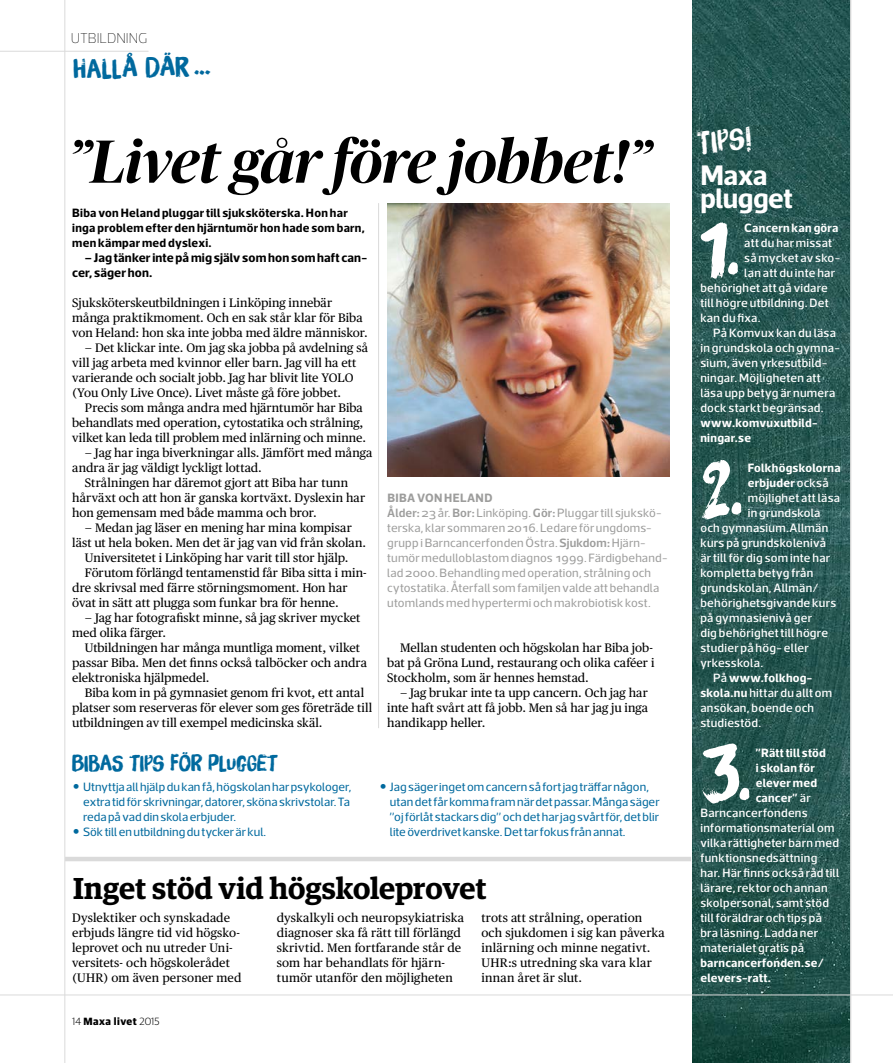
<style>
.page{position:relative;width:893px;height:1063px;background:#fff}
.page>*{position:absolute;margin:0;border:0;box-sizing:border-box;transform-origin:0 0}
.t1{font:italic 500 60.75px "Publico Banner";letter-spacing:-.005em;color:#000}
.t2{font:600 30.3px "Guardian Egyp";letter-spacing:-.005em;color:#000}
.t3{font:29.7px "Brush Up";color:#fff}
.t4{font:700 28.8px/23.5px "Acto";color:#fff}
.t5{font:26.85px "Brush Up";color:#00699e}
.t6{font:22.35px "Brush Up";letter-spacing:.005em;color:#00699e}
.t7{font:100 14.55px "Acto";letter-spacing:-.005em;color:#000}
.t8{font:700 12.9px/15px "Acto";letter-spacing:.005em;color:#000}
.t9{font:12.3px/15px "Publico Text Sv";letter-spacing:.005em;color:#000}
.t10{font:500 12.3px "Acto";letter-spacing:.02em;color:#fff}
.t11{font:12.3px/15px "Acto";color:#00699e}
.t12{font:12.3px/15px "Acto";letter-spacing:.01em;color:#9d9d9c}
.t13{font:700 12.3px/15px "Acto";letter-spacing:.025em;color:#fff}
.t14{font:700 12.3px/15px "Acto";letter-spacing:.02em;color:#000}
.t15{font:700 10.5px "Guardian Sans";letter-spacing:.05em;color:#000}
.s1{font-weight:700}
.s2{font-weight:600}
.s3{font-family:"European Pi Three OTW"}
.s4{font-weight:300}
.s5{font-weight:500}
</style>
<div class="page">
<img style="left:693px;top:0;width:157px;height:1063px">
<hr style="left:0;top:995px;width:893px;height:1px;background:#dadada">
<hr style="left:65px;top:0;width:1px;height:1063px;background:#dadada">
<hr style="left:378px;top:203px;width:1px;height:525px;background:#dadada">
<hr style="left:0;top:51px;width:149px;height:1px;background:#dadada">
<hr style="left:850px;top:0;width:1px;height:1063px;background:#dadada">
<hr style="left:65px;top:857px;width:626px;height:4px;background:#dadada">
<img style="left:387px;top:203px;width:282px;height:274px">
<svg style="left:701px;top:222px;width:37px;height:57px"></svg>
<svg style="left:702px;top:460px;width:39px;height:60px"></svg>
<svg style="left:702px;top:744px;width:47px;height:60px"></svg>
<p class="t7" style="left:71px;top:30px;width:78px">UTBILDNING</p>
<h3 class="t5" style="left:73px;top:54px;width:139px;rotate:-2deg">HALL Å DÄR …</h3>
<h1 class="t1" style="left:69px;top:129px;width:584px">”Livet går före jobbet!”</h1>
<p class="t14" style="left:72px;top:205px;width:294px">Biba von Heland pluggar till sjuksköterska. Hon har inga problem efter den hjärntumör hon hade som barn, men kämpar med dyslexi.</p>
<p class="t8" style="left:72px;top:249px;width:296px;text-indent:13px">– Jag tänker inte på mig själv som hon som haft can&shy;cer, säger hon.</p>
<p class="t9" style="left:72px;top:294px;width:297px">Sjuksköterskeutbildningen i Linköping innebär många praktikmoment. Och en sak står klar för Biba von Heland: hon ska inte jobba med äldre människor.</p>
<p class="t9" style="left:72px;top:339px;width:297px;text-indent:13px">– Det klickar inte. Om jag ska jobba på avdelning så vill jag arbeta med kvinnor eller barn. Jag vill ha ett varierande och socialt jobb. Jag har blivit lite YOLO (You Only Live Once). Livet måste gå före jobbet.</p>
<p class="t9" style="left:72px;top:399px;width:295px;text-indent:13px">Precis som många andra med hjärntumör har Biba behandlats med operation, cytostatika och strålning, vilket kan leda till problem med inlärning och minne.</p>
<p class="t9" style="left:85px;top:444px;width:289px">– Jag har inga biverkningar alls. Jämfört med många</p>
<p class="t9" style="left:72px;top:459px;width:191px">andra är jag väldigt lyckligt lottad.</p>
<p class="t9" style="left:85px;top:474px;width:265px">Strålningen har däremot gjort att Biba har tunn</p>
<p class="t9" style="left:72px;top:489px;width:294px">hårväxt och att hon är ganska kortväxt. Dyslexin har</p>
<p class="t9" style="left:72px;top:504px;width:246px">hon gemensam med både mamma och bror.</p>
<p class="t9" style="left:85px;top:519px;width:268px">– Medan jag läser en mening har mina kompisar</p>
<p class="t9" style="left:72px;top:534px;width:295px">läst ut hela boken. Men det är jag van vid från skolan.</p>
<p class="t9" style="left:85px;top:549px;width:265px">Universitetet i Linköping har varit till stor hjälp.</p>
<p class="t9" style="left:85px;top:564px;width:283px">Förutom förlängd tentamenstid får Biba sitta i min-</p>
<p class="t9" style="left:72px;top:579px;width:277px">dre skrivsal med färre störningsmoment. Hon har</p>
<p class="t9" style="left:72px;top:594px;width:268px">övat in sätt att plugga som funkar bra för henne.</p>
<p class="t9" style="left:72px;top:609px;width:290px;text-indent:13px">– Jag har fotografiskt minne, så jag skriver mycket med olika färger.</p>
<p class="t9" style="left:72px;top:639px;width:296px;text-indent:13px">Utbildningen har många muntliga moment, vilket passar Biba. Men det finns också talböcker och andra elektroniska hjälpmedel.</p>
<p class="t9" style="left:72px;top:684px;width:302px;text-indent:13px">Biba kom in på gymnasiet genom fri kvot, ett antal platser som reserveras för elever som ges företräde till utbildningen av till exempel medicinska skäl.</p>
<p class="t12" style="left:387px;top:490px;width:282px"><span class="s1">Biba von Heland<br></span><span class="s2">Ålder:</span> 23 år. <span class="s2">Bor:</span> Linköping. <span class="s2">Gör:</span> Pluggar till sjukskö&shy;terska, klar sommaren 2016. Ledare för ungdoms&shy;grupp i Barncancerfonden Östra. <span class="s2">Sjukdom:</span> Hjärn&shy;tumör medulloblastom diagnos 1999. Färdigbehand&shy;lad 2000. Behandling med operation, strålning och cytostatika. Återfall som familjen valde att behandla utomlands med hypertermi och makrobiotisk kost.</p>
<p class="t9" style="left:387px;top:639px;width:269px;text-indent:13px">Mellan studenten och högskolan har Biba job&shy;bat på Gröna Lund, restaurang och olika caféer i<br>Stockholm, som är hennes hemstad.</p>
<p class="t9" style="left:387px;top:684px;width:262px;text-align:justify;text-indent:13px">– Jag brukar inte ta upp cancern. Och jag har inte haft svårt att få jobb. Men så har jag ju inga handikapp heller.</p>
<h3 class="t6" style="left:72px;top:750px;width:206px">BIBAS TIPS FÖR PLUGGET</h3>
<p class="t11" style="left:72px;top:779px;width:281px"><span class="s3">O</span> Utnyttja all hjälp du kan få, högskolan har psykologer,</p>
<p class="t11" style="left:83px;top:794px;width:268px">extra tid för skrivningar, datorer, sköna skrivstolar. Ta</p>
<p class="t11" style="left:83px;top:809px;width:155px">reda på vad din skola erbjuder.</p>
<p class="t11" style="left:72px;top:824px;width:196px"><span class="s3">O</span> Sök till en utbildning du tycker är kul.</p>
<p class="t11" style="left:390px;top:779px;width:271px;text-indent:-11px"><span class="s3">O</span> Jag säger inget om cancern så fort jag träffar någon, utan det får komma fram när det passar. Många säger ”oj förlåt stackars dig” och det har jag svårt för, det blir lite överdrivet kanske. Det tar fokus från annat.</p>
<h2 class="t2" style="left:73px;top:866px;width:415px">Inget stöd vid högskoleprovet</h2>
<p class="t9" style="left:72px;top:909px;width:171px">Dyslektiker och synskadade erbjuds längre tid vid högsko&shy;leprovet och nu utreder Uni&shy;versitets- och högskolerådet (UHR) om även personer med</p>
<p class="t9" style="left:277px;top:909px;width:189px">dyskalkyli och neuropsykiatriska diagnoser ska få rätt till förlängd skrivtid. Men fortfarande står de som har behandlats för hjärn&shy;tumör utanför den möjligheten</p>
<p class="t9" style="left:481px;top:909px;width:185px">trots att strålning, operation och sjukdomen i sig kan påverka inlärning och minne negativt.<br>UHR:s utredning ska vara klar innan året är slut.</p>
<p class="t15" style="left:72px;top:1014px;width:89px"><span class="s4">14</span> Maxa livet <span class="s4">2015</span></p>
<h3 class="t3" style="left:696px;top:125px;width:55px;rotate:-5deg">TIPS!</h3>
<h3 class="t4" style="left:700px;top:162px;width:94px">Maxa plugget</h3>
<p class="t13" style="left:744px;top:220px;width:96px">Cancern kan göra</p>
<p class="t10" style="left:744px;top:235px;width:89px">att du har missat</p>
<p class="t10" style="left:744px;top:250px;width:98px">så mycket av sko-</p>
<p class="t10" style="left:744px;top:265px;width:92px">lan att du inte har</p>
<p class="t10" style="left:700px;top:280px;width:129px">behörighet att gå vidare</p>
<p class="t10" style="left:700px;top:295px;width:130px">till högre utbildning. Det</p>
<p class="t10" style="left:700px;top:310px;width:62px">kan du fixa.</p>
<p class="t10" style="left:713px;top:325px;width:124px">På Komvux kan du läsa</p>
<p class="t10" style="left:700px;top:340px;width:141px">in grundskola och gymna-</p>
<p class="t10" style="left:700px;top:355px;width:129px">sium, även yrkesutbild-</p>
<p class="t10" style="left:700px;top:370px;width:122px">ningar. Möjligheten att</p>
<p class="t10" style="left:700px;top:385px;width:136px">läsa upp betyg är numera</p>
<p class="t10" style="left:700px;top:400px;width:125px">dock starkt begränsad.</p>
<p class="t13" style="left:700px;top:415px;width:119px">www.komvuxutbild&shy;ningar.se</p>
<p class="t13" style="left:748px;top:460px;width:94px">Folkhögskolorna</p>
<p class="t13" style="left:748px;top:475px;width:82px">erbjuder <span class="s5">också</span></p>
<p class="t10" style="left:748px;top:490px;width:94px">möjlighet att läsa</p>
<p class="t10" style="left:748px;top:505px;width:74px">in grundskola</p>
<p class="t10" style="left:700px;top:520px;width:129px">och gymnasium.Allmän</p>
<p class="t10" style="left:700px;top:535px;width:127px">kurs på grundskolenivå</p>
<p class="t10" style="left:700px;top:550px;width:131px">är till för dig som inte har</p>
<p class="t10" style="left:700px;top:565px;width:114px">kompletta betyg från</p>
<p class="t10" style="left:700px;top:580px;width:120px">grundskolan, Allmän/</p>
<p class="t10" style="left:700px;top:595px;width:137px">behörighetsgivande kurs</p>
<p class="t10" style="left:700px;top:610px;width:113px">på gymnasienivå ger</p>
<p class="t10" style="left:700px;top:625px;width:129px">dig behörighet till högre</p>
<p class="t10" style="left:700px;top:640px;width:110px">studier på hög- eller</p>
<p class="t10" style="left:700px;top:655px;width:64px">yrkesskola.</p>
<p class="t13" style="left:713px;top:670px;width:101px"><span class="s5">På</span> www.folkhog-</p>
<p class="t10" style="left:700px;top:685px;width:133px"><span class="s1">skola.nu</span> hittar du allt om</p>
<p class="t10" style="left:700px;top:700px;width:115px">ansökan, boende och</p>
<p class="t10" style="left:700px;top:715px;width:62px">studiestöd.</p>
<p class="t13" style="left:756px;top:745px;width:72px">”Rätt till stöd</p>
<p class="t13" style="left:756px;top:760px;width:61px">i skolan för</p>
<p class="t13" style="left:756px;top:775px;width:63px">elever med</p>
<p class="t13" style="left:756px;top:790px;width:56px">cancer” <span class="s5">är</span></p>
<p class="t10" style="left:700px;top:805px;width:109px">Barncancerfondens</p>
<p class="t10" style="left:700px;top:820px;width:136px">informationsmaterial om</p>
<p class="t10" style="left:700px;top:835px;width:140px">vilka rättigheter barn med</p>
<p class="t10" style="left:700px;top:850px;width:118px">funktionsnedsättning</p>
<p class="t10" style="left:700px;top:865px;width:140px">har. Här finns också råd till</p>
<p class="t10" style="left:700px;top:880px;width:129px">lärare, rektor och annan</p>
<p class="t10" style="left:700px;top:895px;width:130px">skolpersonal, samt stöd</p>
<p class="t10" style="left:700px;top:910px;width:123px">till föräldrar och tips på</p>
<p class="t10" style="left:700px;top:925px;width:119px">bra läsning. Ladda ner</p>
<p class="t10" style="left:700px;top:940px;width:105px">materialet gratis på</p>
<p class="t13" style="left:700px;top:955px;width:125px">barncancerfonden.se/ elevers-ratt.</p>
</div>
